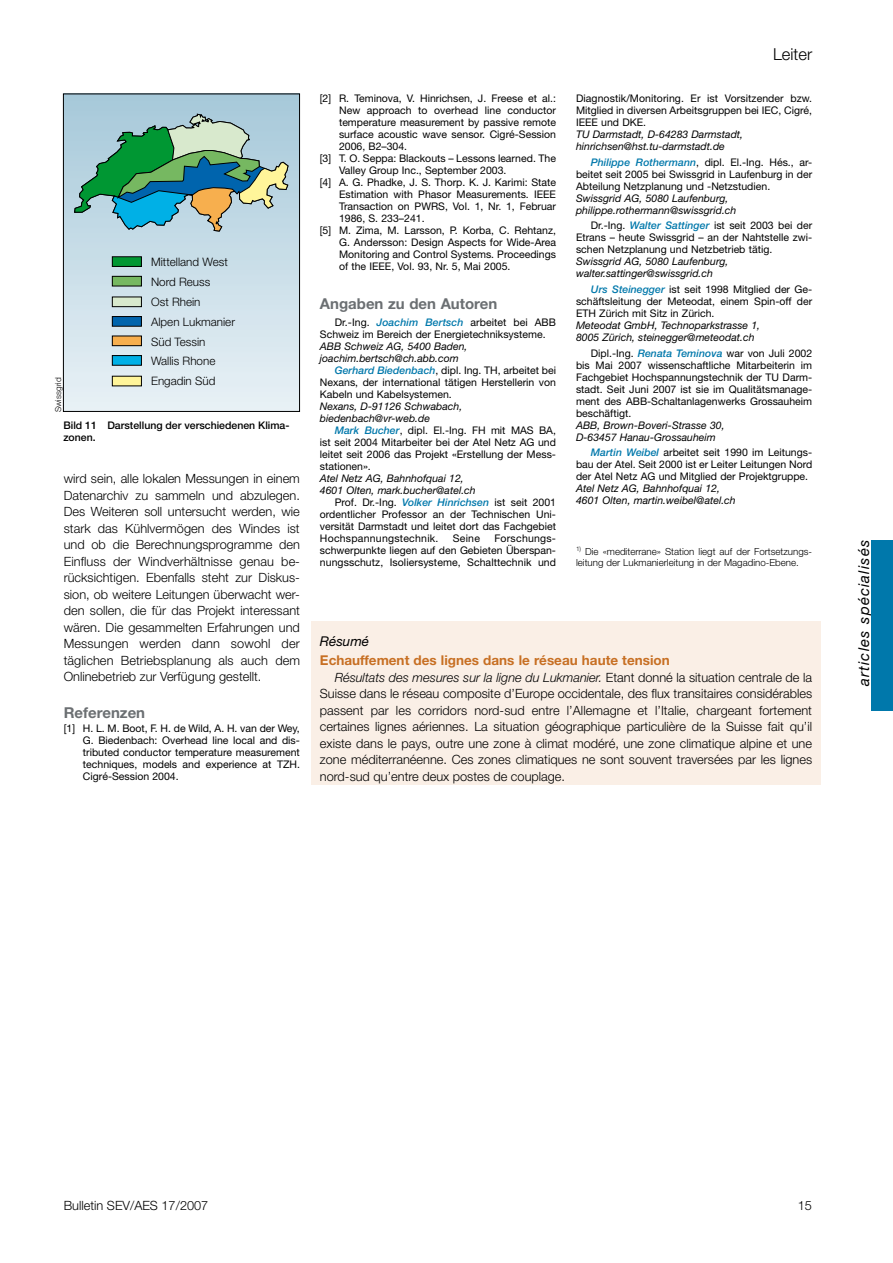
<style>
.page{position:relative;width:893px;height:1263px;background:#fff}
.page>*{position:absolute;margin:0;border:0;box-sizing:border-box;transform-origin:0 0}
.t1{font:300 16.5px "Helvetica Neue";color:#000}
.t2{font:700 15px "Helvetica Neue";color:#6b6f72}
.t3{font:italic 15px "Helvetica Neue";letter-spacing:.065em;color:#000}
.t4{font:700 13.5px "Helvetica Neue";color:#c76f23}
.t5{font:italic 13.5px "Helvetica Neue";color:#000}
.t6{font:300 12.75px/16.5px "Helvetica Neue";color:#000;text-align:justify}
.t7{font:300 11.7px/19.8px "Helvetica Neue";color:#000}
.t8{font:10.5px/12px "Helvetica Neue";color:#000;text-align:justify}
.t9{font:italic 10.5px/12px "Helvetica Neue";color:#000}
.t10{font:500 10.5px/12px "Helvetica Neue";color:#000}
.t11{font:10.5px "Helvetica Neue";letter-spacing:.025em;color:#000}
.t12{font:300 9.75px/11.2px "Helvetica Neue";color:#000}
.t13{font:300 8.25px "Helvetica Neue";color:#000}
.s1{font-weight:500;font-style:italic;color:#0078ab}
.s2{font-style:italic}
</style>
<div class="page">
<div style="left:311px;top:622px;width:510px;height:163px;background:#faefe6"></div>
<div style="left:872px;top:540px;width:21px;height:170px;background:#0078ab"></div>
<div style="left:63px;top:94px;width:237px;height:317px;background:linear-gradient(to bottom,#a6c9d9,#e7eff4)"></div>
<svg style="left:74px;top:114px;width:214px;height:117px;background:#7cb2a5"></svg>
<div style="left:112px;top:257px;width:29px;height:9px;background:#009733"></div>
<div style="left:112px;top:257px;width:30px;height:10px;border:1px solid #000"></div>
<div style="left:112px;top:276px;width:29px;height:10px;background:#76b861"></div>
<div style="left:112px;top:276px;width:30px;height:10px;border:1px solid #000"></div>
<div style="left:112px;top:297px;width:29px;height:10px;background:#d8e9cd"></div>
<div style="left:112px;top:297px;width:30px;height:10px;border:1px solid #000"></div>
<div style="left:112px;top:317px;width:29px;height:9px;background:#0064ad"></div>
<div style="left:112px;top:316px;width:30px;height:10px;border:1px solid #000"></div>
<div style="left:112px;top:336px;width:29px;height:10px;background:#f7af4e"></div>
<div style="left:112px;top:336px;width:30px;height:10px;border:1px solid #000"></div>
<div style="left:112px;top:356px;width:29px;height:9px;background:#00b0e6"></div>
<div style="left:112px;top:355px;width:30px;height:10px;border:1px solid #000"></div>
<div style="left:112px;top:376px;width:29px;height:10px;background:#fff59a"></div>
<div style="left:63px;top:94px;width:237px;height:318px;border:1px solid #000"></div>
<p class="t7" style="left:151px;top:252px;width:85px">Mittelland West<br>Nord Reuss<br>Ost Rhein<br>Alpen Lukmanier<br>Süd Tessin<br>Wallis Rhone<br>Engadin Süd</p>
<p class="t10" style="left:63px;top:419px;width:228px">Bild 11 Darstellung der verschiedenen Klima&shy;zonen.</p>
<p class="t13" style="left:53px;top:412px;width:36px;rotate:-90deg">Swissgrid</p>
<p class="t6" style="left:64px;top:470px;width:238px">wird sein, alle lokalen Messungen in einem Datenarchiv zu sammeln und abzulegen.<br>Des Weiteren soll untersucht werden, wie stark das Kühlvermögen des Windes ist und ob die Berechnungsprogramme den Einfluss der Windverhältnisse genau be&shy;rücksichtigen. Ebenfalls steht zur Diskus&shy;sion, ob weitere Leitungen überwacht wer&shy;den sollen, die für das Projekt interessant wären. Die gesammelten Erfahrungen und Messungen werden dann sowohl der täglichen Betriebsplanung als auch dem Onlinebetrieb zur Verfügung gestellt.</p>
<h2 class="t2" style="left:64px;top:703px;width:83px">Referenzen</h2>
<p class="t8" style="left:83px;top:722px;width:219px;text-indent:-19px">[1] H. L. M. Boot, F. H. de Wild, A. H. van der Wey, G. Biedenbach: Overhead line local and dis&shy;tributed conductor temperature measurement techniques, models and experience at TZH.<br>Cigré-Session 2004.</p>
<p class="t8" style="left:320px;top:92px;width:238px">[2] R. Teminova, V. Hinrichsen, J. Freese et al.:</p>
<p class="t8" style="left:339px;top:104px;width:218px">New approach to overhead line conductor</p>
<p class="t8" style="left:339px;top:116px;width:218px">temperature measurement by passive remote</p>
<p class="t8" style="left:339px;top:128px;width:218px">surface acoustic wave sensor. Cigré-Session</p>
<p class="t8" style="left:339px;top:140px;width:70px">2006, B2–304.</p>
<p class="t8" style="left:320px;top:152px;width:238px">[3] T. O. Seppa: Blackouts – Lessons learned. The</p>
<p class="t8" style="left:339px;top:164px;width:169px">Valley Group Inc., September 2003.</p>
<p class="t8" style="left:320px;top:176px;width:238px">[4] A. G. Phadke, J. S. Thorp. K. J. Karimi: State</p>
<p class="t8" style="left:339px;top:188px;width:218px">Estimation with Phasor Measurements. IEEE</p>
<p class="t8" style="left:339px;top:200px;width:218px">Transaction on PWRS, Vol. 1, Nr. 1, Februar</p>
<p class="t8" style="left:339px;top:212px;width:87px">1986, S. 233–241.</p>
<p class="t8" style="left:320px;top:224px;width:238px">[5] M. Zima, M. Larsson, P. Korba, C. Rehtanz,</p>
<p class="t8" style="left:339px;top:236px;width:219px">G. Andersson: Design Aspects for Wide-Area</p>
<p class="t8" style="left:339px;top:248px;width:218px">Monitoring and Control Systems. Proceedings</p>
<p class="t8" style="left:339px;top:260px;width:173px">of the IEEE, Vol. 93, Nr. 5, Mai 2005.</p>
<h2 class="t2" style="left:320px;top:295px;width:179px">Angaben zu den Autoren</h2>
<p class="t8" style="left:320px;top:316px;width:238px;text-indent:15px">Dr.-Ing. <span class="s1">Joachim Bertsch</span> arbeitet bei ABB<br>Schweiz im Bereich der Energietechniksysteme.</p>
<p class="t9" style="left:320px;top:340px;width:149px">ABB Schweiz AG, 5400 Baden,</p>
<p class="t9" style="left:320px;top:352px;width:140px">joachim.bertsch@ch.abb.com</p>
<p class="t8" style="left:335px;top:364px;width:223px"><span class="s1">Gerhard Biedenbach</span>, dipl. Ing. TH, arbeitet bei</p>
<p class="t8" style="left:320px;top:376px;width:238px">Nexans, der international tätigen Herstellerin von</p>
<p class="t8" style="left:320px;top:388px;width:133px">Kabeln und Kabelsystemen.</p>
<p class="t9" style="left:320px;top:400px;width:144px">Nexans, D-91126 Schwabach, biedenbach@vr-web.de</p>
<p class="t8" style="left:320px;top:424px;width:238px;text-indent:15px"><span class="s1">Mark Bucher</span>, dipl. El.-Ing. FH mit MAS BA, ist seit 2004 Mitarbeiter bei der Atel Netz AG und leitet seit 2006 das Projekt «Erstellung der Mess&shy;stationen».</p>
<p class="t9" style="left:320px;top:472px;width:145px">Atel Netz AG, Bahnhofquai 12,</p>
<p class="t9" style="left:320px;top:484px;width:157px">4601 Olten, mark.bucher@atel.ch</p>
<p class="t8" style="left:335px;top:496px;width:223px">Prof. Dr.-Ing. <span class="s1">Volker Hinrichsen</span> ist seit 2001</p>
<p class="t8" style="left:320px;top:508px;width:238px">ordentlicher Professor an der Technischen Uni-</p>
<p class="t8" style="left:320px;top:520px;width:238px">versität Darmstadt und leitet dort das Fachgebiet</p>
<p class="t11" style="left:320px;top:532px;width:120px">Hochspannungstechnik.</p>
<p class="t8" style="left:453px;top:532px;width:29px">Seine</p>
<p class="t8" style="left:320px;top:532px;width:238px;text-indent:174px">Forschungs&shy;schwerpunkte liegen auf den Gebieten Überspan&shy;nungsschutz, Isoliersysteme, Schalttechnik und</p>
<h1 class="t1" style="left:773px;top:44px;width:41px">Leiter</h1>
<p class="t8" style="left:576px;top:92px;width:238px">Diagnostik/Monitoring. Er ist Vorsitzender bzw.<br>Mitglied in diversen Arbeitsgruppen bei IEC, Cigré, IEEE und DKE.</p>
<p class="t9" style="left:576px;top:128px;width:169px">TU Darmstadt, D-64283 Darmstadt, hinrichsen@hst.tu-darmstadt.de</p>
<p class="t8" style="left:576px;top:156px;width:238px;text-indent:15px"><span class="s1">Philippe Rothermann</span>, dipl. El.-Ing. Hés., ar&shy;beitet seit 2005 bei Swissgrid in Laufenburg in der Abteilung Netzplanung und -Netzstudien.</p>
<p class="t9" style="left:576px;top:192px;width:162px">Swissgrid AG, 5080 Laufenburg, philippe.rothermann@swissgrid.ch</p>
<p class="t8" style="left:576px;top:219px;width:238px;text-indent:15px">Dr.-Ing. <span class="s1">Walter Sattinger</span> ist seit 2003 bei der Etrans – heute Swissgrid – an der Nahtstelle zwi&shy;schen Netzplanung und Netzbetrieb tätig.</p>
<p class="t9" style="left:576px;top:255px;width:154px">Swissgrid AG, 5080 Laufenburg, walter.sattinger@swissgrid.ch</p>
<p class="t8" style="left:576px;top:283px;width:238px;text-indent:15px"><span class="s1">Urs Steinegger</span> ist seit 1998 Mitglied der Ge&shy;schäftsleitung der Meteodat, einem Spin-off der ETH Zürich mit Sitz in Zürich.</p>
<p class="t9" style="left:576px;top:319px;width:186px">Meteodat GmbH, Technoparkstrasse 1,<br>8005 Zürich, steinegger@meteodat.ch</p>
<p class="t8" style="left:576px;top:347px;width:238px;text-indent:15px">Dipl.-Ing. <span class="s1">Renata Teminova</span> war von Juli 2002 bis Mai 2007 wissenschaftliche Mitarbeiterin im Fachgebiet Hochspannungstechnik der TU Darm&shy;stadt. Seit Juni 2007 ist sie im Qualitätsmanage&shy;ment des ABB-Schaltanlagenwerks Grossauheim beschäftigt.</p>
<p class="t9" style="left:576px;top:419px;width:150px">ABB, Brown-Boveri-Strasse 30,<br>D-63457 Hanau-Grossauheim</p>
<p class="t8" style="left:576px;top:447px;width:238px;text-indent:15px"><span class="s1">Martin Weibel</span> arbeitet seit 1990 im Leitungs&shy;bau der Atel. Seit 2000 ist er Leiter Leitungen Nord der Atel Netz AG und Mitglied der Projektgruppe.</p>
<p class="t9" style="left:576px;top:482px;width:161px">Atel Netz AG, Bahnhofquai 12,<br>4601 Olten, martin.weibel@atel.ch</p>
<p class="t12" style="left:576px;top:545px;width:238px"><sup>1)</sup> Die «mediterrane» Station liegt auf der Fortsetzungs&shy;leitung der Lukmanierleitung in der Magadino-Ebene.</p>
<p class="t5" style="left:320px;top:633px;width:51px">Résumé</p>
<p class="t4" style="left:320px;top:652px;width:351px">Echauffement des lignes dans le réseau haute tension</p>
<p class="t6" style="left:320px;top:669px;width:494px;text-indent:15px"><span class="s2">Résultats des mesures sur la ligne du Lukmanier.</span> Etant donné la situation centrale de la Suisse dans le réseau composite d’Europe occidentale, des flux transitaires considérables passent par les corridors nord-sud entre l’Allemagne et l’Italie, chargeant fortement certaines lignes aériennes. La situation géographique particulière de la Suisse fait qu’il existe dans le pays, outre une zone à climat modéré, une zone climatique alpine et une zone méditerranéenne. Ces zones climatiques ne sont souvent traversées par les lignes nord-sud qu’entre deux postes de couplage.</p>
<h2 class="t3" style="left:855px;top:686px;width:148px;rotate:-90deg">articles spécialisés</h2>
<p class="t6" style="left:64px;top:1196px;width:146px">Bulletin SEV/AES 17/2007</p>
<p class="t6" style="left:798px;top:1196px;width:16px">15</p>
</div>
